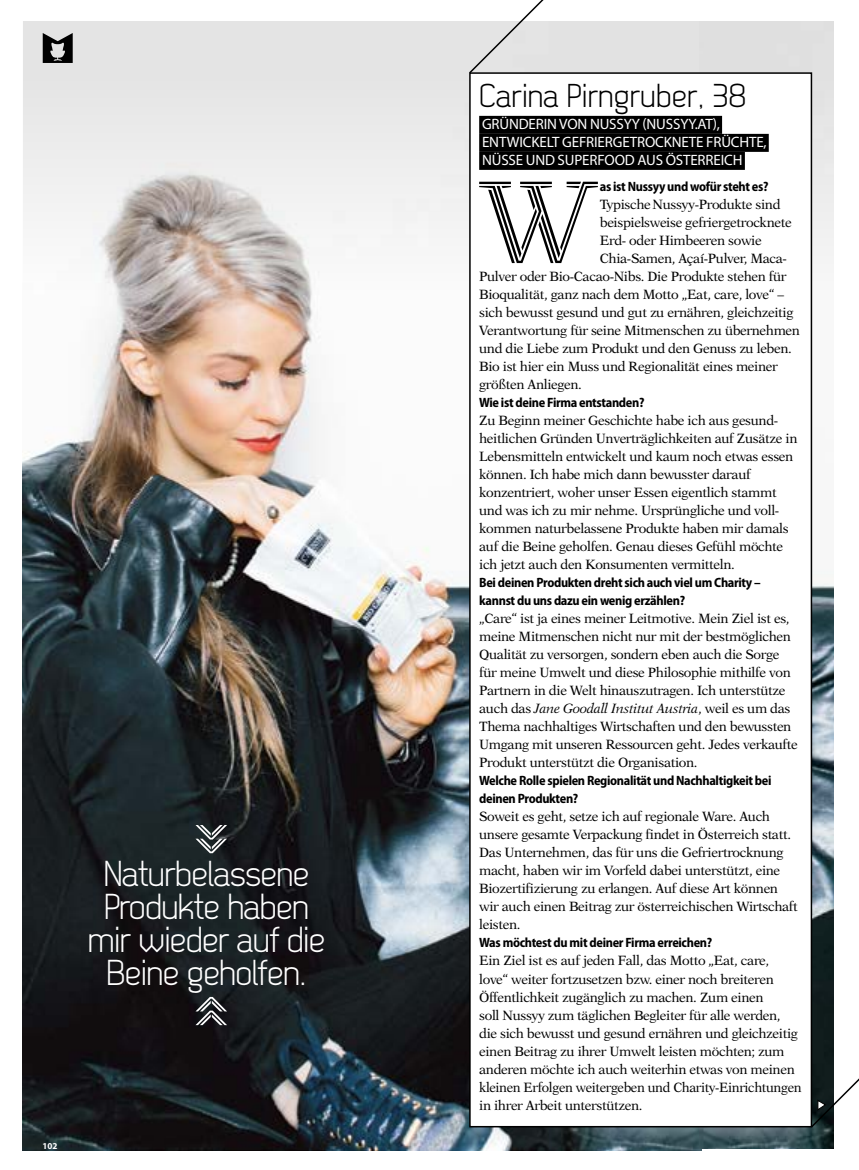
<style>
.page{position:relative;width:859px;height:1170px;background:#fff}
.page>*{position:absolute;margin:0;border:0;box-sizing:border-box;transform-origin:0 0}
.t1{font:117.75px "Ryman";color:#000}
.t2{font:36px/33px "Dekar";letter-spacing:-.02em;color:#fff;text-align:center}
.t3{font:36px/33px "Dekar";letter-spacing:-.02em;color:#000;text-align:center}
.t4{font:33px "Dekar";color:#000}
.t5{font:15px/18px "Myriad Pro";letter-spacing:-.01em;color:#fff}
.t6{font:13.5px/18px "New Aster LT Std";letter-spacing:-.025em;color:#000}
.t7{font:700 semi-condensed 13.5px/18px "Myriad Pro";letter-spacing:-.025em;color:#000}
.t8{font:700 9px "Myriad Pro";color:#fff}
.s1{font-style:italic}
</style>
<div class="page">
<img style="left:23px;top:359px;width:678px;height:791px">
<img style="left:699px;top:359px;width:134px;height:789px">
<svg style="left:23px;top:21px;width:810px;height:338px;fill:#e9e8e8"></svg>
<svg style="left:43px;top:33px;width:30px;height:30px"></svg>
<div style="left:470px;top:73px;width:341px;height:1053px;background:#fff"></div>
<div style="left:479px;top:116px;width:243px;height:18px;background:#000"></div>
<div style="left:479px;top:134px;width:290px;height:18px;background:#000"></div>
<div style="left:479px;top:152px;width:266px;height:18px;background:#000"></div>
<div style="left:469px;top:72px;width:343px;height:1055px;border:2px solid #000"></div>
<svg style="left:195px;top:825px;width:32px;height:28px"></svg>
<svg style="left:195px;top:996px;width:32px;height:29px"></svg>
<svg style="left:468px;top:0;width:110px;height:75px"></svg>
<svg style="left:809px;top:1018px;width:50px;height:110px"></svg>
<h2 class="t2" style="left:88px;top:858px;width:239px">Naturbelassene<br>Produkte haben mir wieder auf die<br>Beine geholfen.</h2>
<p class="t8" style="left:43px;top:1139px;width:16px">102</p>
<h3 class="t4" style="left:479px;top:79px;width:269px">Carina Pirngruber, 38</h3>
<p class="t5" style="left:482px;top:115px;width:286px">GRÜNDERIN VON NUSSYY (NUSSYY.AT),<br>ENTWICKELT GEFRIERGETROCKNETE FRÜCHTE,<br>NÜSSE UND SUPERFOOD AUS ÖSTERREICH</p>
<h1 class="t1" style="left:479px;top:156px;width:121px">W</h1>
<p class="t7" style="left:600px;top:178px;width:170px">as ist Nussyy und wofür steht es?</p>
<p class="t6" style="left:600px;top:195px;width:182px">Typische Nussyy-Produkte sind</p>
<p class="t6" style="left:600px;top:213px;width:193px">beispielsweise gefriergetrocknete</p>
<p class="t6" style="left:600px;top:231px;width:163px">Erd- oder Himbeeren sowie</p>
<p class="t6" style="left:600px;top:249px;width:189px">Chia-Samen, Açaí-Pulver, Maca-</p>
<p class="t6" style="left:479px;top:267px;width:309px">Pulver oder Bio-Cacao-Nibs. Die Produkte stehen für</p>
<p class="t6" style="left:479px;top:285px;width:306px">Bioqualität, ganz nach dem Motto „Eat, care, love“ –</p>
<p class="t6" style="left:479px;top:303px;width:316px">sich bewusst gesund und gut zu ernähren, gleichzeitig</p>
<p class="t6" style="left:479px;top:321px;width:322px">Verantwortung für seine Mitmenschen zu übernehmen</p>
<p class="t6" style="left:479px;top:339px;width:314px">und die Liebe zum Produkt und den Genuss zu leben.</p>
<p class="t6" style="left:479px;top:357px;width:300px">Bio ist hier ein Muss und Regionalität eines meiner</p>
<p class="t6" style="left:479px;top:375px;width:104px">größten Anliegen.</p>
<p class="t7" style="left:479px;top:394px;width:167px">Wie ist deine Firma entstanden?</p>
<p class="t6" style="left:479px;top:411px;width:320px">Zu Beginn meiner Geschichte habe ich aus gesund&shy;heitlichen Gründen Unverträglichkeiten auf Zusätze in Lebensmitteln entwickelt und kaum noch etwas essen können. Ich habe mich dann bewusster darauf konzentriert, woher unser Essen eigentlich stammt und was ich zu mir nehme. Ursprüngliche und voll&shy;kommen naturbelassene Produkte haben mir damals auf die Beine geholfen. Genau dieses Gefühl möchte ich jetzt auch den Konsumenten vermitteln.</p>
<p class="t7" style="left:479px;top:574px;width:283px">Bei deinen Produkten dreht sich auch viel um Charity – kannst du uns dazu ein wenig erzählen?</p>
<p class="t6" style="left:479px;top:609px;width:320px">„Care“ ist ja eines meiner Leitmotive. Mein Ziel ist es, meine Mitmenschen nicht nur mit der bestmöglichen Qualität zu versorgen, sondern eben auch die Sorge für meine Umwelt und diese Philosophie mithilfe von Partnern in die Welt hinauszutragen. Ich unterstütze auch das <span class="s1">Jane Goodall Institut Austria</span>, weil es um das Thema nachhaltiges Wirtschaften und den bewussten Umgang mit unseren Ressourcen geht. Jedes verkaufte Produkt unterstützt die Organisation.</p>
<p class="t7" style="left:479px;top:772px;width:294px">Welche Rolle spielen Regionalität und Nachhaltigkeit bei deinen Produkten?</p>
<p class="t6" style="left:479px;top:807px;width:320px">Soweit es geht, setze ich auf regionale Ware. Auch unsere gesamte Verpackung findet in Österreich statt.<br>Das Unternehmen, das für uns die Gefriertrocknung macht, haben wir im Vorfeld dabei unterstützt, eine Biozertifizierung zu erlangen. Auf diese Art können wir auch einen Beitrag zur österreichischen Wirtschaft leisten.</p>
<p class="t7" style="left:479px;top:934px;width:235px">Was möchtest du mit deiner Firma erreichen?</p>
<p class="t6" style="left:479px;top:951px;width:324px">Ein Ziel ist es auf jeden Fall, das Motto „Eat, care, love“ weiter fortzusetzen bzw. einer noch breiteren Öffentlichkeit zugänglich zu machen. Zum einen<br>soll Nussyy zum täglichen Begleiter für alle werden, die sich bewusst und gesund ernähren und gleichzeitig einen Beitrag zu ihrer Umwelt leisten möchten; zum anderen möchte ich auch weiterhin etwas von meinen kleinen Erfolgen weitergeben und Charity-Einrichtungen in ihrer Arbeit unterstützen.</p>
<h2 class="t3" style="left:494px;top:863px;width:197px">Das ist ein gro&shy;es zitat, zitter bla bal</h2>
</div>
